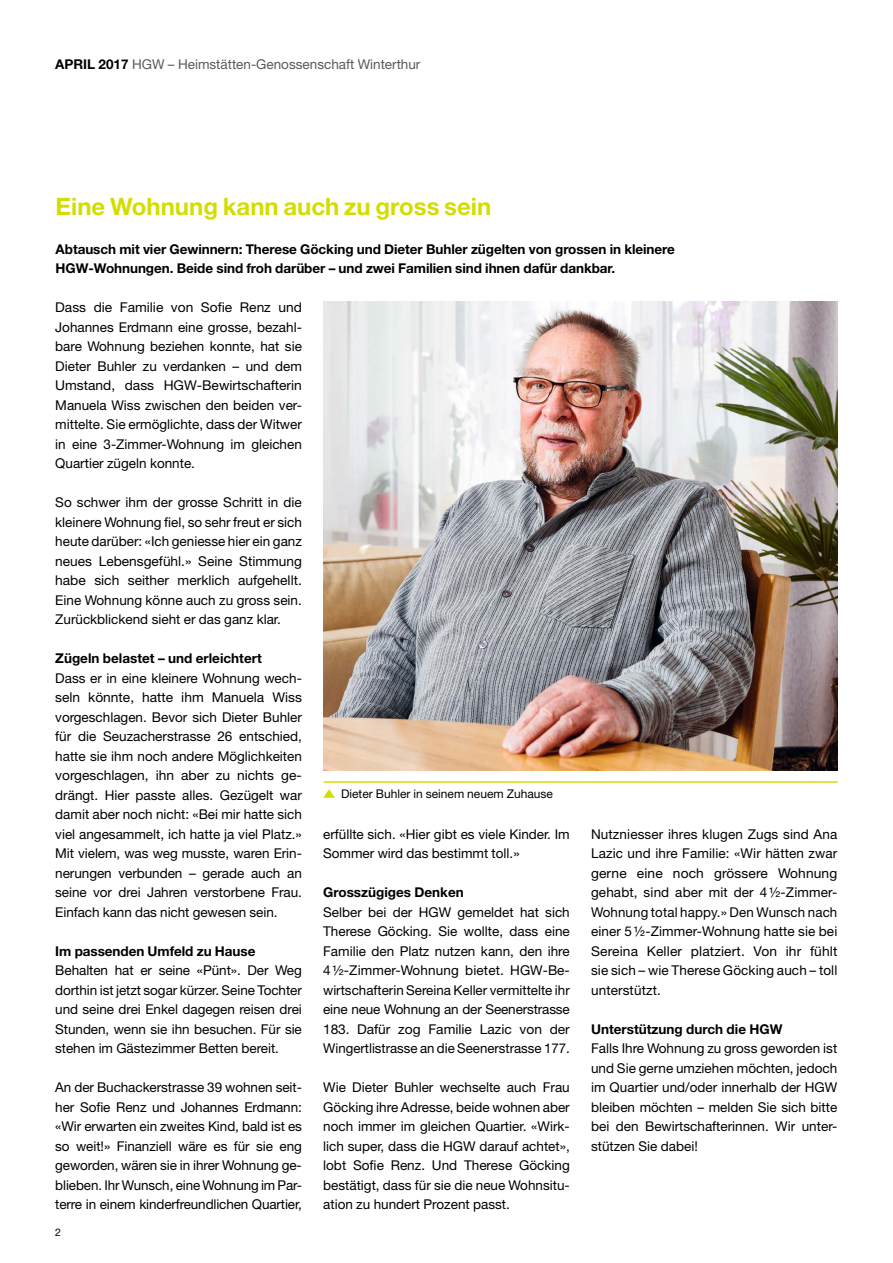
<style>
.page{position:relative;width:893px;height:1263px;background:#fff}
.page>*{position:absolute;margin:0;border:0;box-sizing:border-box;transform-origin:0 0}
.t1{font:700 24px "Helvetica Neue LT Std";color:#d4dd00}
.t2{font:13.5px/19.5px "Helvetica Neue LT Std";color:#000;text-align:justify}
.t3{font:700 13.5px/19.5px "Helvetica Neue LT Std";letter-spacing:-.005em;color:#000}
.t4{font:13.5px "Helvetica Neue LT Std";color:#5a5a59}
.t5{font:12px "Helvetica Neue LT Std";color:#000}
.t6{font:10.5px "Helvetica Neue LT Std";color:#000}
.s1{font-weight:700;color:#000}
</style>
<div class="page">
<img style="left:323px;top:301px;width:515px;height:470px">
<hr style="left:324px;top:781px;width:514px;height:2px;background:#d4dd00">
<svg style="left:323px;top:789px;width:12px;height:9px"></svg>
<p class="t4" style="left:55px;top:56px;width:367px"><span class="s1">APRIL 2017</span> HGW – Heimstätten-Genossenschaft Winterthur</p>
<h1 class="t1" style="left:56px;top:191px;width:437px">Eine Wohnung kann auch zu gross sein</h1>
<p class="t3" style="left:56px;top:239px;width:621px">Abtausch mit vier Gewinnern: Therese Göcking und Dieter Buhler zügelten von grossen in kleinere<br>HGW-Wohnungen. Beide sind froh darüber – und zwei Familien sind ihnen dafür dankbar.</p>
<p class="t2" style="left:55px;top:297px;width:248px">Dass die Familie von Sofie Renz und Johannes Erdmann eine grosse, bezahl&shy;bare Wohnung beziehen konnte, hat sie Dieter Buhler zu verdanken – und dem Umstand, dass HGW-Bewirtschafterin Manuela Wiss zwischen den beiden ver&shy;mittelte. Sie ermöglichte, dass der Witwer in eine 3-Zimmer-Wohnung im gleichen Quartier zügeln konnte.</p>
<p class="t2" style="left:55px;top:492px;width:248px">So schwer ihm der grosse Schritt in die kleinere Wohnung fiel, so sehr freut er sich heute darüber: «Ich geniesse hier ein ganz neues Lebensgefühl.» Seine Stimmung habe sich seither merklich aufgehellt.<br>Eine Wohnung könne auch zu gross sein.<br>Zurückblickend sieht er das ganz klar.</p>
<p class="t3" style="left:55px;top:648px;width:208px">Zügeln belastet – und erleichtert</p>
<p class="t2" style="left:55px;top:668px;width:248px">Dass er in eine kleinere Wohnung wech&shy;seln könnte, hatte ihm Manuela Wiss vorgeschlagen. Bevor sich Dieter Buhler für die Seuzacherstrasse 26 entschied, hatte sie ihm noch andere Möglichkeiten vorgeschlagen, ihn aber zu nichts ge&shy;drängt. Hier passte alles. Gezügelt war damit aber noch nicht: «Bei mir hatte sich viel angesammelt, ich hatte ja viel Platz.» Mit vielem, was weg musste, waren Erin&shy;nerungen verbunden – gerade auch an seine vor drei Jahren verstorbene Frau.<br>Einfach kann das nicht gewesen sein.</p>
<p class="t3" style="left:55px;top:941px;width:202px">Im passenden Umfeld zu Hause</p>
<p class="t2" style="left:55px;top:960px;width:248px">Behalten hat er seine «Pünt». Der Weg dorthin ist jetzt sogar kürzer. Seine Tochter und seine drei Enkel dagegen reisen drei Stunden, wenn sie ihn besuchen. Für sie stehen im Gästezimmer Betten bereit.</p>
<p class="t2" style="left:55px;top:1077px;width:248px">An der Buchackerstrasse 39 wohnen seit&shy;her Sofie Renz und Johannes Erdmann: «Wir erwarten ein zweites Kind, bald ist es so weit!» Finanziell wäre es für sie eng geworden, wären sie in ihrer Wohnung ge&shy;blieben. Ihr Wunsch, eine Wohnung im Par&shy;terre in einem kinderfreundlichen Quartier,</p>
<p class="t6" style="left:55px;top:1226px;width:7px">2</p>
<p class="t5" style="left:341px;top:786px;width:213px">Dieter Buhler in seinem neuem Zuhause</p>
<p class="t2" style="left:323px;top:824px;width:248px">erfüllte sich. «Hier gibt es viele Kinder. Im<br>Sommer wird das bestimmt toll.»</p>
<p class="t3" style="left:323px;top:882px;width:142px">Grosszügiges Denken</p>
<p class="t2" style="left:323px;top:902px;width:248px">Selber bei der HGW gemeldet hat sich Therese Göcking. Sie wollte, dass eine Familie den Platz nutzen kann, den ihre 4½-Zimmer-Wohnung bietet. HGW-Be&shy;wirtschafterin Sereina Keller vermittelte ihr eine neue Wohnung an der Seenerstrasse 183. Dafür zog Familie Lazic von der Wingertlistrasse an die Seenerstrasse 177.</p>
<p class="t2" style="left:323px;top:1077px;width:248px">Wie Dieter Buhler wechselte auch Frau Göcking ihre Adresse, beide wohnen aber noch immer im gleichen Quartier. «Wirk&shy;lich super, dass die HGW darauf achtet», lobt Sofie Renz. Und Therese Göcking bestätigt, dass für sie die neue Wohnsitu&shy;ation zu hundert Prozent passt.</p>
<p class="t2" style="left:591px;top:824px;width:248px">Nutzniesser ihres klugen Zugs sind Ana Lazic und ihre Familie: «Wir hätten zwar gerne eine noch grössere Wohnung gehabt, sind aber mit der 4 ½-Zimmer-Wohnung total happy.» Den Wunsch nach einer 5 ½-Zimmer-Wohnung hatte sie bei Sereina Keller platziert. Von ihr fühlt sie sich – wie Therese Göcking auch – toll unterstützt.</p>
<p class="t3" style="left:591px;top:1019px;width:193px">Unterstützung durch die HGW</p>
<p class="t2" style="left:591px;top:1038px;width:248px">Falls Ihre Wohnung zu gross geworden ist und Sie gerne umziehen möchten, jedoch im Quartier und/oder innerhalb der HGW bleiben möchten – melden Sie sich bitte bei den Bewirtschafterinnen. Wir unter&shy;stützen Sie dabei!</p>
</div>
